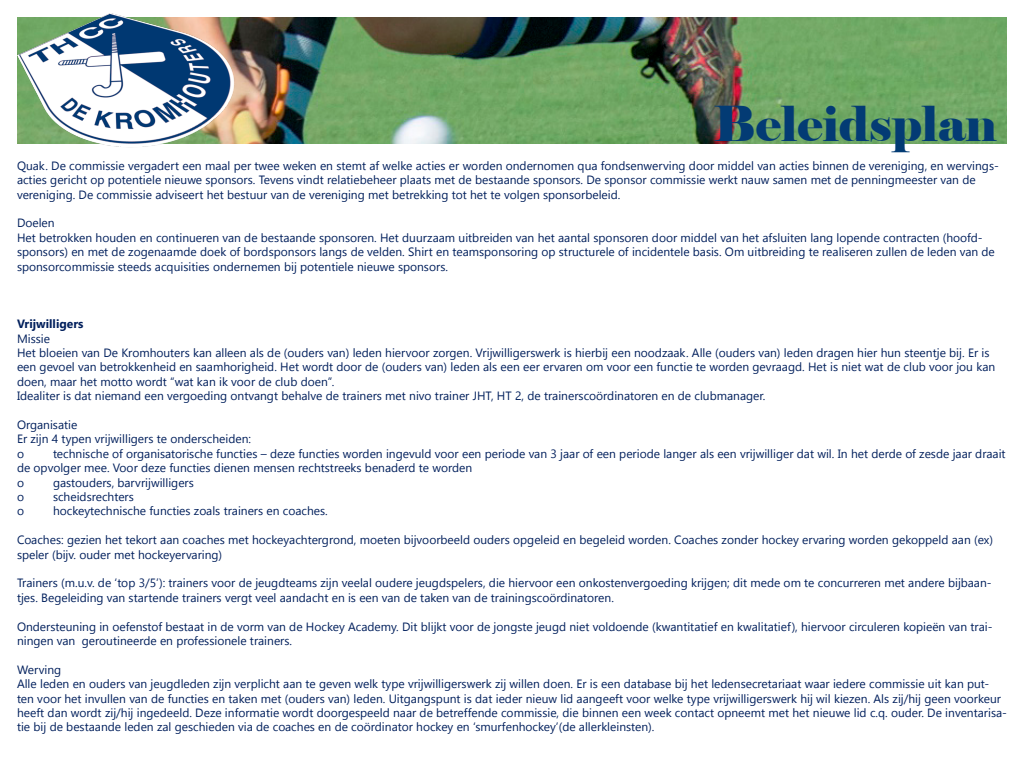
<style>
.page{position:relative;width:1024px;height:768px;background:#fff}
.page>*{position:absolute;margin:0;border:0;box-sizing:border-box;transform-origin:0 0}
.t1{font:48px "Elephant";color:#033b74}
.t2{font:12px/14.4px "Gadugi";color:#001f5c}
.t3{font:700 12px "Gadugi";color:#001f5c}
</style>
<div class="page">
<img style="left:235px;top:17px;width:772px;height:127px">
<img style="left:17px;top:14px;width:218px;height:133px">
<p class="t1" style="left:713px;top:94px;width:285px">Beleidsplan</p>
<p class="t2" style="left:17px;top:158px;width:983px">Quak. De commissie vergadert een maal per twee weken en stemt af welke acties er worden ondernomen qua fondsenwerving door middel van acties binnen de vereniging, en wervings&shy;acties gericht op potentiele nieuwe sponsors. Tevens vindt relatiebeheer plaats met de bestaande sponsors. De sponsor commissie werkt nauw samen met de penningmeester van de vereniging. De commissie adviseert het bestuur van de vereniging met betrekking tot het te volgen sponsorbeleid.</p>
<p class="t2" style="left:17px;top:216px;width:39px">Doelen</p>
<p class="t2" style="left:17px;top:230px;width:979px">Het betrokken houden en continueren van de bestaande sponsoren. Het duurzaam uitbreiden van het aantal sponsoren door middel van het afsluiten lang lopende contracten (hoofd&shy;sponsors) en met de zogenaamde doek of bordsponsors langs de velden. Shirt en teamsponsoring op structurele of incidentele basis. Om uitbreiding te realiseren zullen de leden van de sponsorcommissie steeds acquisities ondernemen bij potentiele nieuwe sponsors.</p>
<p class="t3" style="left:17px;top:317px;width:68px">Vrijwilligers</p>
<p class="t2" style="left:17px;top:331px;width:35px">Missie</p>
<p class="t2" style="left:17px;top:345px;width:980px">Het bloeien van De Kromhouters kan alleen als de (ouders van) leden hiervoor zorgen. Vrijwilligerswerk is hierbij een noodzaak. Alle (ouders van) leden dragen hier hun steentje bij. Er is een gevoel van betrokkenheid en saamhorigheid. Het wordt door de (ouders van) leden als een eer ervaren om voor een functie te worden gevraagd. Het is niet wat de club voor jou kan doen, maar het motto wordt “wat kan ik voor de club doen”.</p>
<p class="t2" style="left:17px;top:389px;width:750px">Idealiter is dat niemand een vergoeding ontvangt behalve de trainers met nivo trainer JHT, HT 2, de trainerscoördinatoren en de clubmanager.</p>
<p class="t2" style="left:17px;top:417px;width:62px">Organisatie</p>
<p class="t2" style="left:17px;top:432px;width:236px">Er zijn 4 typen vrijwilligers te onderscheiden:</p>
<p class="t2" style="left:17px;top:446px;width:9px">o</p>
<p class="t2" style="left:17px;top:446px;width:990px;text-indent:36px">technische of organisatorische functies – deze functies worden ingevuld voor een periode van 3 jaar of een periode langer als een vrijwilliger dat wil. In het derde of zesde jaar draait de opvolger mee. Voor deze functies dienen mensen rechtstreeks benaderd te worden</p>
<p class="t2" style="left:17px;top:475px;width:9px">o</p>
<p class="t2" style="left:53px;top:475px;width:143px">gastouders, barvrijwilligers</p>
<p class="t2" style="left:17px;top:489px;width:9px">o</p>
<p class="t2" style="left:53px;top:489px;width:82px">scheidsrechters</p>
<p class="t2" style="left:17px;top:504px;width:9px">o</p>
<p class="t2" style="left:53px;top:504px;width:276px">hockeytechnische functies zoals trainers en coaches.</p>
<p class="t2" style="left:17px;top:533px;width:978px">Coaches: gezien het tekort aan coaches met hockeyachtergrond, moeten bijvoorbeeld ouders opgeleid en begeleid worden. Coaches zonder hockey ervaring worden gekoppeld aan (ex) speler (bijv. ouder met hockeyervaring)</p>
<p class="t2" style="left:17px;top:576px;width:976px">Trainers (m.u.v. de ‘top 3/5’): trainers voor de jeugdteams zijn veelal oudere jeugdspelers, die hiervoor een onkostenvergoeding krijgen; dit mede om te concurreren met andere bijbaan&shy;tjes. Begeleiding van startende trainers vergt veel aandacht en is een van de taken van de trainingscoördinatoren.</p>
<p class="t2" style="left:17px;top:619px;width:977px">Ondersteuning in oefenstof bestaat in de vorm van de Hockey Academy. Dit blijkt voor de jongste jeugd niet voldoende (kwantitatief en kwalitatief), hiervoor circuleren kopieën van trai&shy;ningen van geroutineerde en professionele trainers.</p>
<p class="t2" style="left:17px;top:662px;width:46px">Werving</p>
<p class="t2" style="left:17px;top:677px;width:992px">Alle leden en ouders van jeugdleden zijn verplicht aan te geven welk type vrijwilligerswerk zij willen doen. Er is een database bij het ledensecretariaat waar iedere commissie uit kan put&shy;ten voor het invullen van de functies en taken met (ouders van) leden. Uitgangspunt is dat ieder nieuw lid aangeeft voor welke type vrijwilligerswerk hij wil kiezen. Als zij/hij geen voorkeur heeft dan wordt zij/hij ingedeeld. Deze informatie wordt doorgespeeld naar de betreffende commissie, die binnen een week contact opneemt met het nieuwe lid c.q. ouder. De inventarisa&shy;tie bij de bestaande leden zal geschieden via de coaches en de coördinator hockey en ‘smurfenhockey’(de allerkleinsten).</p>
</div>
